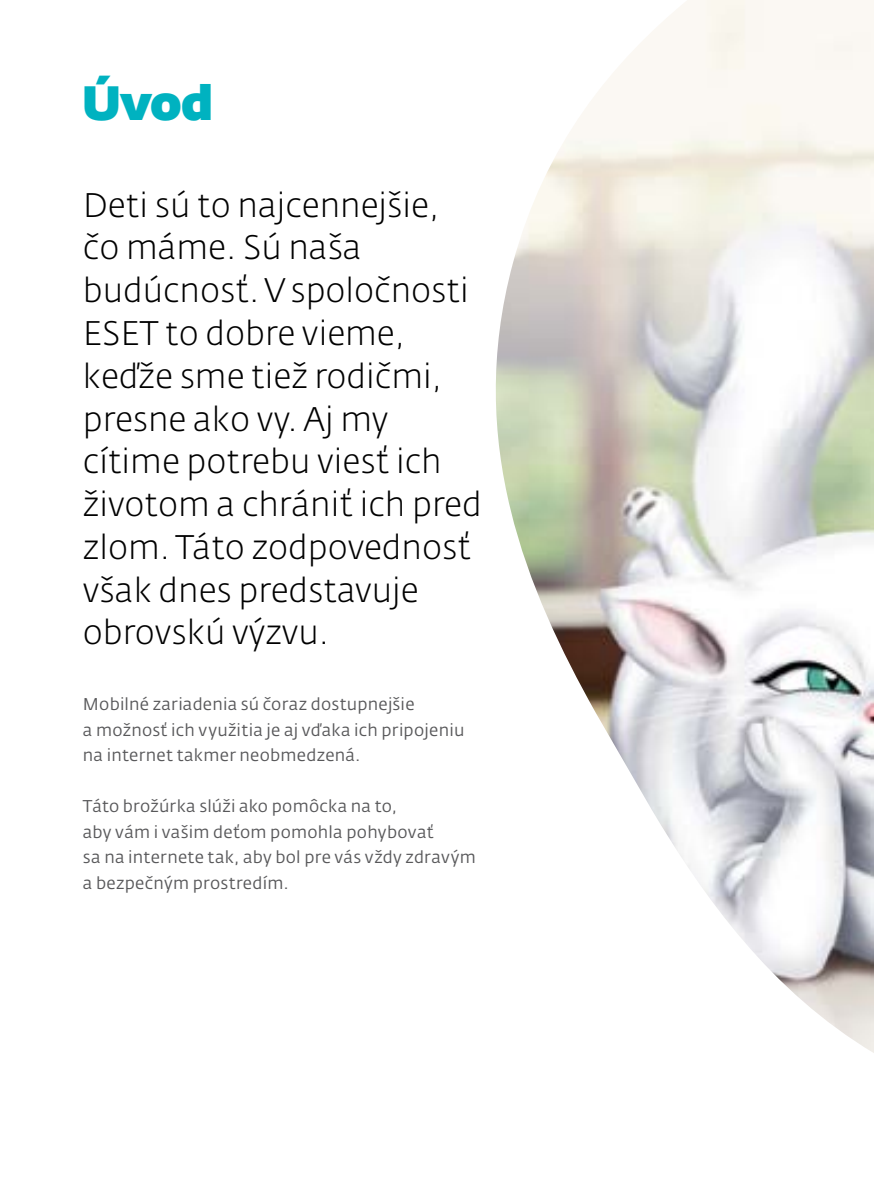
<style>
.page{position:relative;width:874px;height:1193px;background:#fff}
.page>*{position:absolute;margin:0;border:0;box-sizing:border-box;transform-origin:0 0}
.t1{font:800 47.7px "Fedra Sans Dis Std";color:#00b2c0}
.t2{font:300 33.75px/42.8px "Fedra Sans Alt Pro";color:#000}
.t3{font:16.88px/25.4px "Fedra Sans Alt Pro";letter-spacing:.015em;color:#58585a}
</style>
<div class="page">
<img style="left:495px;top:0;width:379px;height:1053px">
<h1 class="t1" style="left:83px;top:65px;width:131px">Úvod</h1>
<p class="t2" style="left:83px;top:183px;width:400px">Deti sú to najcennejšie, čo máme. Sú naša budúcnosť. Vspoločnosti<br>ESET to dobre vieme, keďže sme tiež rodičmi, presne ako vy. Aj my cítime potrebu viesť ich životom a chrániť ich pred zlom. Táto zodpovednosť však dnes predstavuje obrovskú výzvu.</p>
<p class="t3" style="left:83px;top:691px;width:383px">Mobilné zariadenia sú čoraz dostupnejšie<br>a možnosť ich využitia je aj vďaka ich pripojeniu na internet takmer neobmedzená.</p>
<p class="t3" style="left:83px;top:793px;width:394px">Táto brožúrka slúži ako pomôcka na to,<br>aby vám i vašim deťom pomohla pohybovať<br>sa na internete tak, aby bol pre vás vždy zdravým a bezpečným prostredím.</p>
</div>
